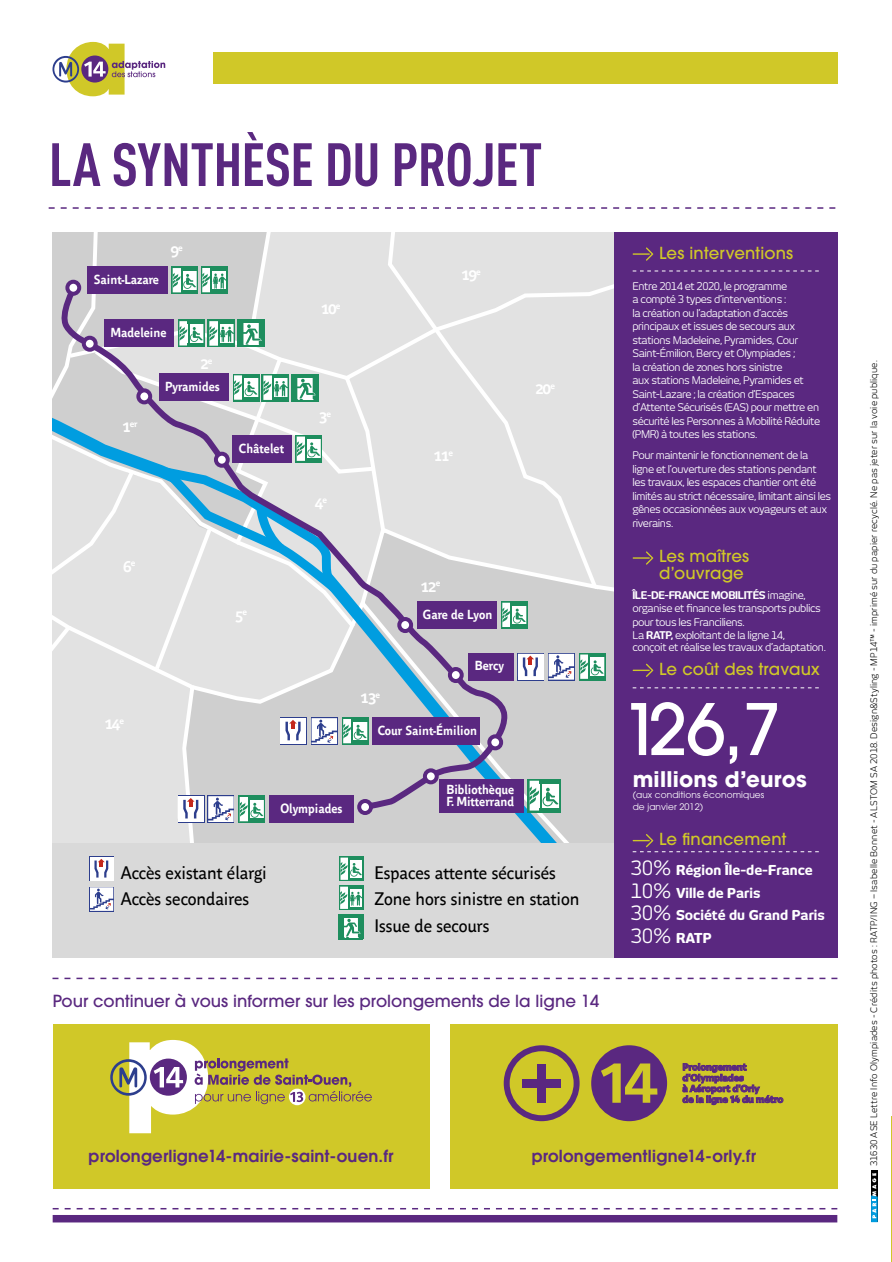
<style>
.page{position:relative;width:892px;height:1262px;background:#fff}
.page>*{position:absolute;margin:0;border:0;box-sizing:border-box;transform-origin:0 0}
.t1{font:500 70.2px "ITC Avant Garde Pro";color:#fff}
.t2{font:700 60px "DIN Cond";letter-spacing:-.01em;color:#5a2880}
.t3{font:700 21.45px "ITC Avant Garde Pro";letter-spacing:.01em;color:#fff}
.t4{font:18px/26.5px "Parisine Office";color:#000}
.t5{font:500 16.65px "ITC Avant Garde Pro";color:#5a2880}
.t6{font:500 16.5px/16.8px "ITC Avant Garde Pro";letter-spacing:.01em;color:#d0c828}
.t7{font:600 16.5px "ITC Avant Garde Pro";letter-spacing:.015em;color:#5a2880}
.t8{font:700 16.05px "Parisine Office";letter-spacing:-.04em;color:#fff}
.t9{font:800 13.5px/22.6px "New June";color:#fff}
.t10{font:700 13.05px/11.7px "Parisine Office";color:#fff;scale:.95 1}
.t11{font:10.5px/13.5px "New June";letter-spacing:-.04em;color:#fff}
.t12{font:700 9.3px "Parisine Office";color:#fff}
.t13{font:9px "New June";letter-spacing:.015em;color:#000}
.t14{font:9px/10.8px "Grand Paris Bld";color:#5a2880}
.t15{font:9px/12px "ITC Avant Garde Pro";letter-spacing:.01em;color:#fff}
.s1{font-size:16.05px}
.s2{font-weight:700}
.s3{font-weight:400;font-size:19.5px}
</style>
<div class="page">
<div style="left:213px;top:52px;width:624px;height:32px;background:#d0c828"></div>
<svg style="left:49px;top:207px;width:786px;height:2px"></svg>
<svg style="left:53px;top:1208px;width:784px;height:1px"></svg>
<div style="left:53px;top:1214px;width:784px;height:8px;background:#5a2880"></div>
<svg style="left:52px;top:42px;width:113px;height:54px"></svg>
<div style="left:871px;top:1170px;width:7px;height:52px;background:#000"></div>
<svg style="left:871px;top:1173px;width:7px;height:49px"></svg>
<hr style="left:891px;top:1116px;width:1px;height:145px;background:#d0c828">
<svg style="left:52px;top:977px;width:785px;height:2px"></svg>
<svg style="left:598px;top:530px;width:16px;height:312px;background:#d2d2d2"></svg>
<svg style="left:373px;top:232px;width:225px;height:610px;background:#dadada"></svg>
<svg style="left:590px;top:582px;width:24px;height:18px"></svg>
<div style="left:373px;top:271px;width:241px;height:259px;background:#e2e2e2"></div>
<svg style="left:373px;top:558px;width:185px;height:284px;background:#c8cdd0"></svg>
<div style="left:52px;top:842px;width:564px;height:115px;background:#d9d9d9"></div>
<div style="left:468px;top:653px;width:45px;height:27px;background:#5a2880"></div>
<div style="left:439px;top:778px;width:85px;height:34px;background:#5a2880"></div>
<svg style="left:373px;top:281px;width:138px;height:531px;background:#c3c0cf"></svg>
<div style="left:399px;top:619px;width:12px;height:12px;background:#fff;border-radius:50%"></div>
<div style="left:397px;top:617px;width:16px;height:16px;border:4px solid #5a2880;border-radius:50%"></div>
<div style="left:450px;top:669px;width:12px;height:12px;background:#fff;border-radius:50%"></div>
<div style="left:448px;top:667px;width:16px;height:16px;border:4px solid #5a2880;border-radius:50%"></div>
<div style="left:489px;top:736px;width:12px;height:12px;background:#fff;border-radius:50%"></div>
<div style="left:487px;top:734px;width:16px;height:16px;border:4px solid #5a2880;border-radius:50%"></div>
<div style="left:425px;top:770px;width:12px;height:12px;background:#fff;border-radius:50%"></div>
<div style="left:423px;top:768px;width:16px;height:16px;border:4px solid #5a2880;border-radius:50%"></div>
<div style="left:339px;top:856px;width:25px;height:25px;background:#1e8e5e"></div>
<svg style="left:527px;top:778px;width:34px;height:34px"></svg>
<svg style="left:528px;top:779px;width:32px;height:32px"></svg>
<svg style="left:89px;top:887px;width:25px;height:24px"></svg>
<svg style="left:90px;top:887px;width:23px;height:23px"></svg>
<div style="left:89px;top:856px;width:25px;height:25px;background:#fff"></div>
<div style="left:579px;top:653px;width:27px;height:27px;background:#1e8e5e"></div>
<div style="left:501px;top:601px;width:27px;height:27px;background:#1e8e5e"></div>
<svg style="left:502px;top:602px;width:25px;height:25px"></svg>
<svg style="left:548px;top:653px;width:27px;height:27px"></svg>
<svg style="left:549px;top:653px;width:56px;height:26px"></svg>
<svg style="left:517px;top:653px;width:27px;height:27px"></svg>
<div style="left:518px;top:653px;width:25px;height:26px;background:#fff"></div>
<svg style="left:518px;top:653px;width:25px;height:24px"></svg>
<div style="left:339px;top:885px;width:24px;height:25px;background:#1e8e5e"></div>
<svg style="left:339px;top:886px;width:24px;height:53px"></svg>
<svg style="left:52px;top:232px;width:321px;height:648px;background:#c9cdd4"></svg>
<div style="left:614px;top:232px;width:223px;height:725px;background:#5a2880"></div>
<svg style="left:633px;top:270px;width:186px;height:1px"></svg>
<svg style="left:633px;top:247px;width:20px;height:14px"></svg>
<svg style="left:633px;top:551px;width:20px;height:13px"></svg>
<svg style="left:633px;top:834px;width:186px;height:18px"></svg>
<svg style="left:633px;top:687px;width:186px;height:1px"></svg>
<svg style="left:633px;top:663px;width:20px;height:14px"></svg>
<div style="left:450px;top:1024px;width:387px;height:165px;background:#d0c828"></div>
<div style="left:53px;top:1024px;width:376px;height:165px;background:#d0c828"></div>
<svg style="left:110px;top:1039px;width:262px;height:94px"></svg>
<svg style="left:682px;top:1063px;width:101px;height:41px"></svg>
<svg style="left:591px;top:1045px;width:76px;height:76px"></svg>
<svg style="left:504px;top:1045px;width:76px;height:76px"></svg>
<div style="left:522px;top:1079px;width:39px;height:9px;background:#5a2880"></div>
<div style="left:537px;top:1064px;width:9px;height:39px;background:#5a2880"></div>
<h2 class="t2" style="left:49px;top:128px;width:495px">LA SYNTHÈSE DU PROJET</h2>
<p class="t10" style="left:94px;top:273px;width:70px">Saint-Lazare</p>
<h3 class="t8" style="left:171px;top:238px;width:14px">9<sup>e</sup></h3>
<p class="t10" style="left:111px;top:326px;width:60px">Madeleine</p>
<h3 class="t8" style="left:201px;top:352px;width:14px">2<sup>e</sup></h3>
<p class="t12" style="left:122px;top:417px;width:17px"><span class="s1">1</span>er</p>
<p class="t10" style="left:165px;top:380px;width:59px">Pyramides</p>
<p class="t10" style="left:239px;top:442px;width:49px">Châtelet</p>
<h3 class="t8" style="left:321px;top:297px;width:21px">10<sup>e</sup></h3>
<h3 class="t8" style="left:319px;top:405px;width:14px">3<sup>e</sup></h3>
<h3 class="t8" style="left:315px;top:491px;width:14px">4<sup>e</sup></h3>
<h3 class="t8" style="left:461px;top:262px;width:21px">19<sup>e</sup></h3>
<h3 class="t8" style="left:434px;top:444px;width:21px">11<sup>e</sup></h3>
<h3 class="t8" style="left:123px;top:554px;width:14px">6<sup>e</sup></h3>
<h3 class="t8" style="left:105px;top:711px;width:21px">14<sup>e</sup></h3>
<h3 class="t8" style="left:235px;top:603px;width:14px">5<sup>e</sup></h3>
<h3 class="t8" style="left:421px;top:574px;width:21px">12<sup>e</sup></h3>
<h3 class="t8" style="left:361px;top:685px;width:21px">13<sup>e</sup></h3>
<p class="t10" style="left:423px;top:608px;width:75px">Gare de Lyon</p>
<p class="t10" style="left:475px;top:659px;width:32px">Bercy</p>
<p class="t10" style="left:378px;top:724px;width:106px">Cour Saint-Émilion</p>
<p class="t10" style="left:280px;top:801px;width:67px">Olympiades</p>
<p class="t10" style="left:446px;top:783px;width:73px">Bibliothèque<br>F. Mitterrand</p>
<h3 class="t8" style="left:536px;top:377px;width:21px">20<sup>e</sup></h3>
<h3 class="t4" style="left:121px;top:858px;width:148px">Accès existant élargi<br>Accès secondaires</h3>
<h3 class="t4" style="left:374px;top:858px;width:207px">Espaces attente sécurisés<br>Zone hors sinistre en station<br>Issue de secours</h3>
<h3 class="t5" style="left:53px;top:990px;width:548px">Pour continuer à vous informer sur les prolongements de la ligne 14</h3>
<h3 class="t6" style="left:659px;top:244px;width:136px">Les interventions</h3>
<p class="t11" style="left:632px;top:279px;width:189px">Entre 2014 et 2020, le programme<br>a compté 3 types d’interventions :<br>la création ou l’adaptation d’accès principaux et issues de secours aux stations Madeleine, Pyramides, Cour Saint-Émilion, Bercy et Olympiades ;<br>la création de zones hors sinistre<br>aux stations Madeleine, Pyramides et Saint-Lazare ; la création d’Espaces d’Attente Sécurisés (EAS) pour mettre en sécurité les Personnes à Mobilité Réduite (PMR) à toutes les stations.</p>
<p class="t11" style="left:632px;top:448px;width:200px">Pour maintenir le fonctionnement de la ligne et l’ouverture des stations pendant les travaux, les espaces chantier ont été limités au strict nécessaire, limitant ainsi les gênes occasionnées aux voyageurs et aux riverains.</p>
<h3 class="t6" style="left:659px;top:548px;width:92px">Les maîtres d’ouvrage</h3>
<p class="t11" style="left:632px;top:588px;width:190px"><span class="s2">ÎLE-DE-FRANCE MOBILITÉS</span> imagine, organise et finance les transports publics pour tous les Franciliens.<br>La <span class="s2">RATP,</span> exploitant de la ligne 14,</p>
<p class="t11" style="left:632px;top:640px;width:195px">conçoit et réalise les travaux d’adaptation.</p>
<h3 class="t6" style="left:659px;top:660px;width:162px">Le coût des travaux</h3>
<h1 class="t1" style="left:621px;top:684px;width:161px">126,7</h1>
<h3 class="t3" style="left:633px;top:764px;width:176px">millions d’euros</h3>
<p class="t15" style="left:633px;top:788px;width:133px">(aux conditions économiques de janvier 2012)</p>
<h3 class="t6" style="left:659px;top:830px;width:129px">Le financement</h3>
<p class="t9" style="left:630px;top:858px;width:196px"><span class="s3">30%</span> Région Île-de-France<br><span class="s3">10%</span> Ville de Paris<br><span class="s3">30%</span> Société du Grand Paris<br><span class="s3">30%</span> RATP</p>
<p class="t14" style="left:682px;top:1061px;width:102px">Prolongement d'Olympiades<br>à Aéroport d'Orly<br>de la ligne 14 du métro</p>
<h3 class="t7" style="left:89px;top:1145px;width:306px">prolongerligne14-mairie-saint-ouen.fr</h3>
<h3 class="t7" style="left:532px;top:1145px;width:226px">prolongementligne14-orly.fr</h3>
<p class="t13" style="left:869px;top:1166px;width:807px;rotate:-90deg">31630 ASE Lettre Info Olympiades - Crédits photos : RATP/ING – Isabelle Bonnet - ALSTOM SA 2018. Design&amp;Styling - MP14™ - imprimé sur du papier recyclé. Ne pas jeter sur la voie publique.</p>
</div>
